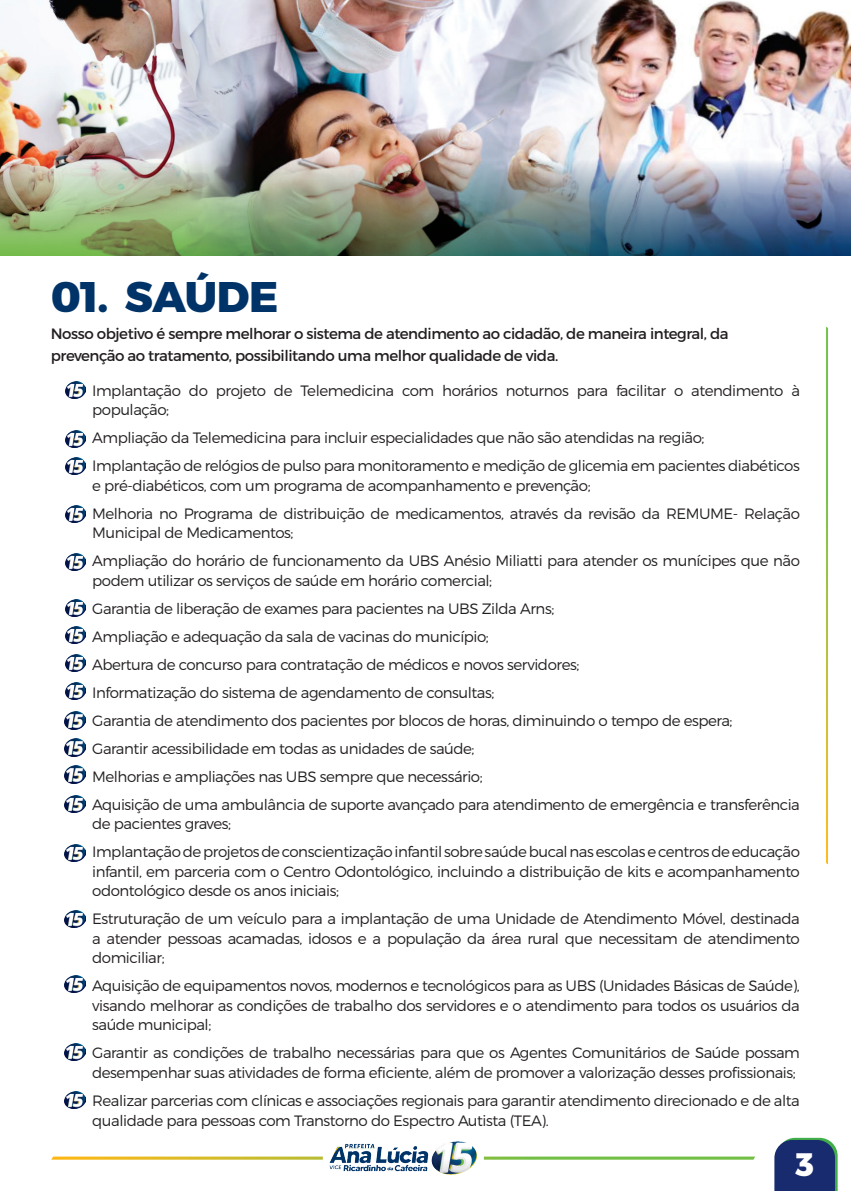
<style>
.page{position:relative;width:851px;height:1191px;background:#fff}
.page>*{position:absolute;margin:0;border:0;box-sizing:border-box;transform-origin:0 0}
.Subtitulo_2{font:800 42.75px "Montserrat";letter-spacing:-.01em;color:#003368}
.Subtitulo_2-2{font:800 32.55px "Montserrat";color:#fff}
.Corpo_de_Texto{font:300 15px/19.5px "Montserrat";letter-spacing:-.03em;color:#231f20}
.Corpo_de_Texto-2{font:15px/22.5px "Montserrat";letter-spacing:-.03em;color:#231f20}
</style>
<div class="page">
<img style="left:51px;top:326px;width:787px;height:865px">
<img style="left:65px;top:381px;width:20px;height:17px">
<img style="left:65px;top:431px;width:20px;height:17px">
<img style="left:65px;top:457px;width:20px;height:17px">
<img style="left:65px;top:505px;width:20px;height:17px">
<img style="left:65px;top:553px;width:20px;height:17px">
<img style="left:65px;top:599px;width:20px;height:18px">
<img style="left:65px;top:626px;width:20px;height:18px">
<img style="left:65px;top:655px;width:20px;height:17px">
<img style="left:65px;top:683px;width:20px;height:17px">
<img style="left:65px;top:712px;width:20px;height:17px">
<img style="left:65px;top:739px;width:20px;height:17px">
<img style="left:65px;top:766px;width:20px;height:17px">
<img style="left:65px;top:795px;width:20px;height:17px">
<img style="left:65px;top:844px;width:20px;height:17px">
<img style="left:65px;top:910px;width:20px;height:17px">
<img style="left:65px;top:975px;width:20px;height:17px">
<img style="left:65px;top:1043px;width:20px;height:17px">
<img style="left:65px;top:1091px;width:20px;height:17px">
<img style="left:0;top:0;width:850px;height:256px">
<p class="Subtitulo_2" style="left:51px;top:270px;width:229px">01. SAÚDE</p>
<p class="Corpo_de_Texto-2" style="left:51px;top:322px;width:679px">Nosso objetivo é sempre melhorar o sistema de atendimento ao cidadão, de maneira integral, da prevenção ao tratamento, possibilitando uma melhor qualidade de vida.</p>
<p class="Corpo_de_Texto" style="left:92px;top:380px;width:709px">Implantação do projeto de Telemedicina com horários noturnos para facilitar o atendimento à população;</p>
<p class="Corpo_de_Texto" style="left:92px;top:428px;width:613px">Ampliação da Telemedicina para incluir especialidades que não são atendidas na região;</p>
<p class="Corpo_de_Texto" style="left:92px;top:456px;width:709px">Implantação de relógios de pulso para monitoramento e medição de glicemia em pacientes diabéticos e pré-diabéticos, com um programa de acompanhamento e prevenção;</p>
<p class="Corpo_de_Texto" style="left:92px;top:503px;width:709px">Melhoria no Programa de distribuição de medicamentos, através da revisão da REMUME- Relação<br>Municipal de Medicamentos;</p>
<p class="Corpo_de_Texto" style="left:92px;top:551px;width:709px">Ampliação do horário de funcionamento da UBS Anésio Miliatti para atender os munícipes que não podem utilizar os serviços de saúde em horário comercial;</p>
<p class="Corpo_de_Texto" style="left:92px;top:598px;width:463px">Garantia de liberação de exames para pacientes na UBS Zilda Arns;</p>
<p class="Corpo_de_Texto" style="left:92px;top:626px;width:398px">Ampliação e adequação da sala de vacinas do município;</p>
<p class="Corpo_de_Texto" style="left:92px;top:654px;width:488px">Abertura de concurso para contratação de médicos e novos servidores;</p>
<p class="Corpo_de_Texto" style="left:92px;top:682px;width:404px">Informatização do sistema de agendamento de consultas;</p>
<p class="Corpo_de_Texto" style="left:92px;top:710px;width:641px">Garantia de atendimento dos pacientes por blocos de horas, diminuindo o tempo de espera;</p>
<p class="Corpo_de_Texto" style="left:92px;top:738px;width:384px">Garantir acessibilidade em todas as unidades de saúde;</p>
<p class="Corpo_de_Texto" style="left:92px;top:766px;width:392px">Melhorias e ampliações nas UBS sempre que necessário;</p>
<p class="Corpo_de_Texto" style="left:92px;top:794px;width:709px">Aquisição de uma ambulância de suporte avançado para atendimento de emergência e transferência de pacientes graves;</p>
<p class="Corpo_de_Texto" style="left:92px;top:842px;width:709px;text-align:justify">Implantação de projetos de conscientização infantil sobre saúde bucal nas escolas e centros de educação infantil, em parceria com o Centro Odontológico, incluindo a distribuição de kits e acompanhamento odontológico desde os anos iniciais;</p>
<p class="Corpo_de_Texto" style="left:92px;top:909px;width:709px;text-align:justify">Estruturação de um veículo para a implantação de uma Unidade de Atendimento Móvel, destinada a atender pessoas acamadas, idosos e a população da área rural que necessitam de atendimento domiciliar;</p>
<p class="Corpo_de_Texto" style="left:92px;top:976px;width:709px;text-align:justify">Aquisição de equipamentos novos, modernos e tecnológicos para as UBS (Unidades Básicas de Saúde), visando melhorar as condições de trabalho dos servidores e o atendimento para todos os usuários da saúde municipal;</p>
<p class="Corpo_de_Texto" style="left:92px;top:1043px;width:709px">Garantir as condições de trabalho necessárias para que os Agentes Comunitários de Saúde possam desempenhar suas atividades de forma eficiente, além de promover a valorização desses profissionais;</p>
<p class="Corpo_de_Texto" style="left:92px;top:1090px;width:709px">Realizar parcerias com clínicas e associações regionais para garantir atendimento direcionado e de alta qualidade para pessoas com Transtorno do Espectro Autista (TEA).</p>
<p class="Subtitulo_2-2" style="left:795px;top:1143px;width:20px">3</p>
</div>
